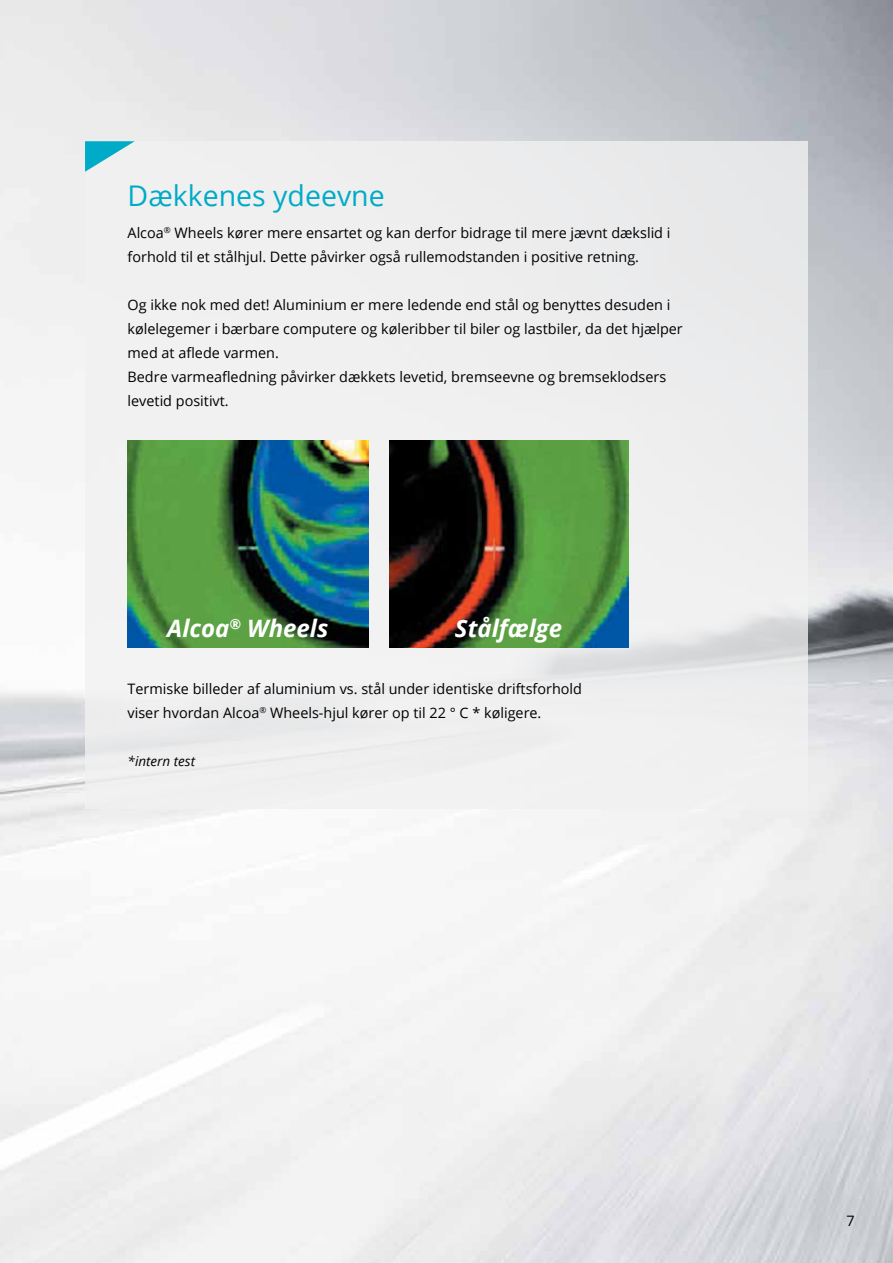
<style>
.page{position:relative;width:893px;height:1263px;background:#fff}
.page>*{position:absolute;margin:0;border:0;box-sizing:border-box;transform-origin:0 0}
.t1{font:28.5px "Open Sans";color:#00abc7}
.t2{font:italic 700 24px "Open Sans";color:#fff}
.t3{font:14.4px/24px "Open Sans";color:#000}
.t4{font:italic 13.5px "Open Sans";color:#000}
</style>
<div class="page">
<img style="left:0;top:0;width:893px;height:1263px">
<div style="left:85px;top:141px;width:723px;height:668px;background:#f1f1f1"></div>
<img style="left:128px;top:441px;width:240px;height:206px">
<img style="left:389px;top:441px;width:239px;height:206px">
<svg style="left:85px;top:141px;width:50px;height:31px"></svg>
<h1 class="t1" style="left:128px;top:176px;width:259px">Dækkenes ydeevne</h1>
<p class="t3" style="left:128px;top:220px;width:544px">Alcoa<sup>®</sup> Wheels kører mere ensartet og kan derfor bidrage til mere jævnt dækslid i forhold til et stålhjul. Dette påvirker også rullemodstanden i positive retning.</p>
<p class="t3" style="left:128px;top:292px;width:557px">Og ikke nok med det! Aluminium er mere ledende end stål og benyttes desuden i kølelegemer i bærbare computere og køleribber til biler og lastbiler, da det hjælper med at aflede varmen.<br>Bedre varmeafledning påvirker dækkets levetid, bremseevne og bremseklodsers levetid positivt.</p>
<h2 class="t2" style="left:167px;top:611px;width:163px">Alcoa<sup>®</sup> Wheels</h2>
<h2 class="t2" style="left:455px;top:611px;width:109px">Stålfælge</h2>
<p class="t3" style="left:128px;top:676px;width:456px">Termiske billeder af aluminium vs. stål under identiske driftsforhold viser hvordan Alcoa<sup>®</sup> Wheels-hjul kører op til 22 ° C * køligere.</p>
<p class="t4" style="left:128px;top:752px;width:69px">*intern test</p>
<p class="t3" style="left:846px;top:1208px;width:10px">7</p>
</div>
